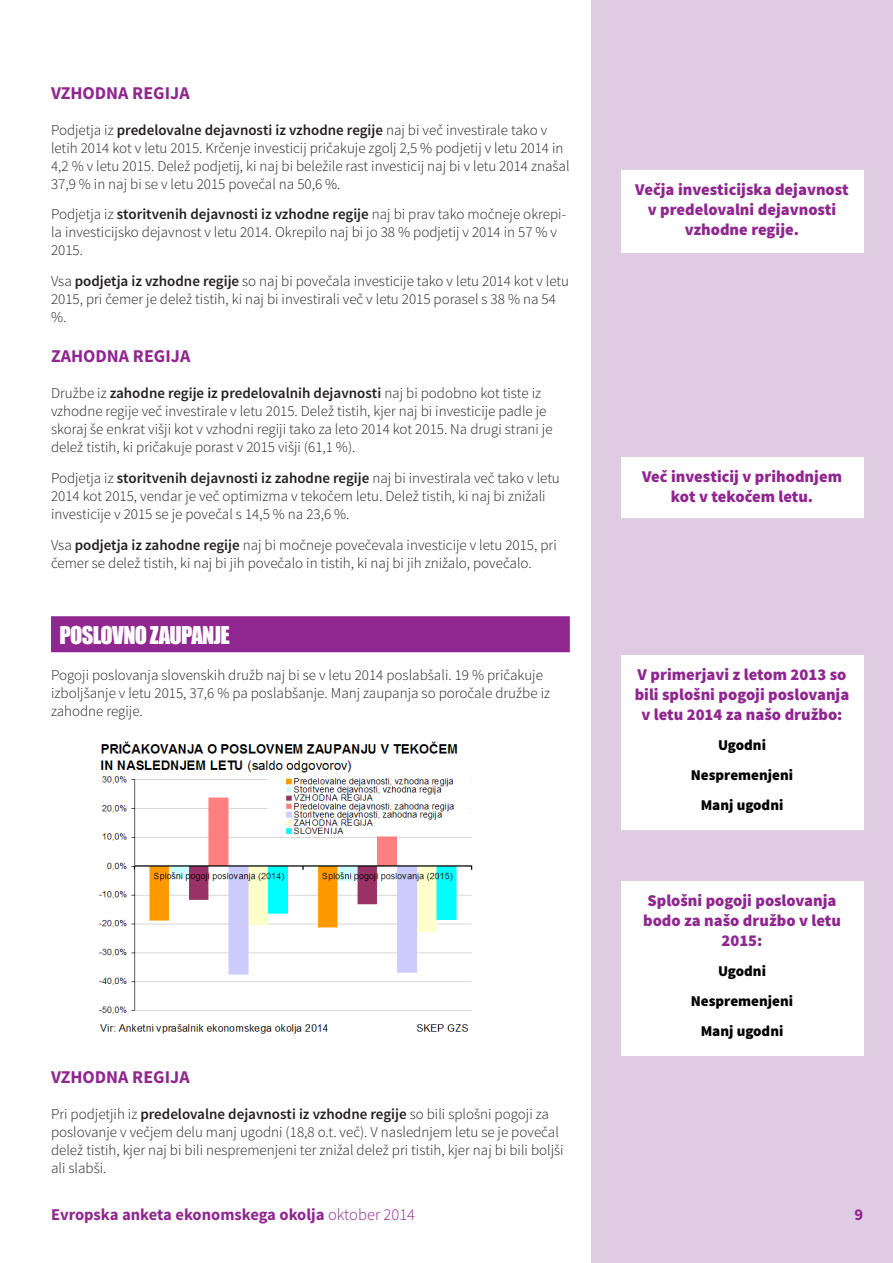
<style>
.page{position:relative;width:893px;height:1263px;background:#fff}
.page>*{position:absolute;margin:0;border:0;box-sizing:border-box;transform-origin:0 0}
.t1{font:22.5px "Impact";letter-spacing:-.025em;color:#fff}
.t2{font:700 18px "Source Sans Pro";color:#90268f}
.t3{font:900 16.5px/19.8px "Source Sans Pro";color:#90268f;text-align:center}
.t4{font:700 16.5px "Source Sans Pro";color:#90268f}
.t5{font:300 15px/18px "Source Sans Pro";color:#231f20}
.t6{font:900 15px/30px "Source Sans Pro";color:#000;text-align:center}
.s1{font-weight:600}
.s2{font-weight:300}
</style>
<div class="page">
<div style="left:591px;top:0;width:302px;height:1263px;background:#dfcce3"></div>
<div style="left:51px;top:616px;width:519px;height:36px;background:#90268f"></div>
<img style="left:98px;top:741px;width:375px;height:293px">
<div style="left:621px;top:655px;width:242px;height:175px;background:#fff"></div>
<div style="left:621px;top:881px;width:242px;height:175px;background:#fff"></div>
<div style="left:621px;top:170px;width:242px;height:83px;background:#fff"></div>
<div style="left:621px;top:457px;width:242px;height:61px;background:#fff"></div>
<p class="t2" style="left:51px;top:81px;width:140px">VZHODNA REGIJA</p>
<p class="t5" style="left:51px;top:121px;width:520px">Podjetja iz <span class="s1">predelovalne dejavnosti iz vzhodne regije</span> naj bi več investirale tako v letih 2014 kot v letu 2015. Krčenje investicij pričakuje zgolj 2,5 % podjetij v letu 2014 in 4,2 % v letu 2015. Delež podjetij, ki naj bi beležile rast investicij naj bi v letu 2014 znašal 37,9 % in naj bi se v letu 2015 povečal na 50,6 %.</p>
<p class="t5" style="left:51px;top:205px;width:517px">Podjetja iz <span class="s1">storitvenih dejavnosti iz vzhodne regije</span> naj bi prav tako močneje okrepi&shy;la investicijsko dejavnost v letu 2014. Okrepilo naj bi jo 38 % podjetij v 2014 in 57 % v<br>2015.</p>
<p class="t5" style="left:51px;top:272px;width:519px">Vsa <span class="s1">podjetja iz vzhodne regije</span> so naj bi povečala investicije tako v letu 2014 kot v letu<br>2015, pri čemer je delež tistih, ki naj bi investirali več v letu 2015 porasel s 38 % na 54 %.</p>
<p class="t2" style="left:51px;top:345px;width:141px">ZAHODNA REGIJA</p>
<p class="t5" style="left:51px;top:385px;width:503px">Družbe iz <span class="s1">zahodne regije iz predelovalnih dejavnosti</span> naj bi podobno kot tiste iz vzhodne regije več investirale v letu 2015. Delež tistih, kjer naj bi investicije padle je skoraj še enkrat višji kot v vzhodni regiji tako za leto 2014 kot 2015. Na drugi strani je delež tistih, ki pričakuje porast v 2015 višji (61,1 %).</p>
<p class="t5" style="left:51px;top:469px;width:510px">Podjetja iz <span class="s1">storitvenih dejavnosti iz zahodne regije</span> naj bi investirala več tako v letu<br>2014 kot 2015, vendar je več optimizma v tekočem letu. Delež tistih, ki naj bi znižali investicije v 2015 se je povečal s 14,5 % na 23,6 %.</p>
<p class="t5" style="left:51px;top:536px;width:507px">Vsa <span class="s1">podjetja iz zahodne regije</span> naj bi močneje povečevala investicije v letu 2015, pri čemer se delež tistih, ki naj bi jih povečalo in tistih, ki naj bi jih znižalo, povečalo.</p>
<h1 class="t1" style="left:60px;top:617px;width:172px">POSLOVNO ZAUPANJE</h1>
<p class="t5" style="left:51px;top:666px;width:501px">Pogoji poslovanja slovenskih družb naj bi se v letu 2014 poslabšali. 19 % pričakuje izboljšanje v letu 2015, 37,6 % pa poslabšanje. Manj zaupanja so poročale družbe iz zahodne regije.</p>
<p class="t2" style="left:51px;top:1066px;width:140px">VZHODNA REGIJA</p>
<p class="t5" style="left:51px;top:1105px;width:514px">Pri podjetjih iz <span class="s1">predelovalne dejavnosti iz vzhodne regije</span> so bili splošni pogoji za poslovanje v večjem delu manj ugodni (18,8 o.t. več). V naslednjem letu se je povečal delež tistih, kjer naj bi bili nespremenjeni ter znižal delež pri tistih, kjer naj bi bili boljši ali slabši.</p>
<p class="t3" style="left:635px;top:181px;width:215px">Večja investicijska dejavnost v predelovalni dejavnosti vzhodne regije.</p>
<p class="t3" style="left:642px;top:468px;width:201px">Več investicij v prihodnjem kot v tekočem letu.</p>
<p class="t3" style="left:635px;top:665px;width:216px">V primerjavi z letom 2013 so bili splošni pogoji poslovanja v letu 2014 za našo družbo:</p>
<p class="t6" style="left:691px;top:730px;width:104px">Ugodni<br>Nespremenjeni<br>Manj ugodni</p>
<p class="t3" style="left:643px;top:892px;width:199px">Splošni pogoji poslovanja bodo za našo družbo v letu<br>2015:</p>
<p class="t6" style="left:691px;top:957px;width:104px">Ugodni<br>Nespremenjeni<br>Manj ugodni</p>
<p class="t4" style="left:51px;top:1204px;width:366px">Evropska anketa ekonomskega okolja <span class="s2">oktober 2014</span></p>
<p class="t4" style="left:854px;top:1204px;width:10px">9</p>
</div>
